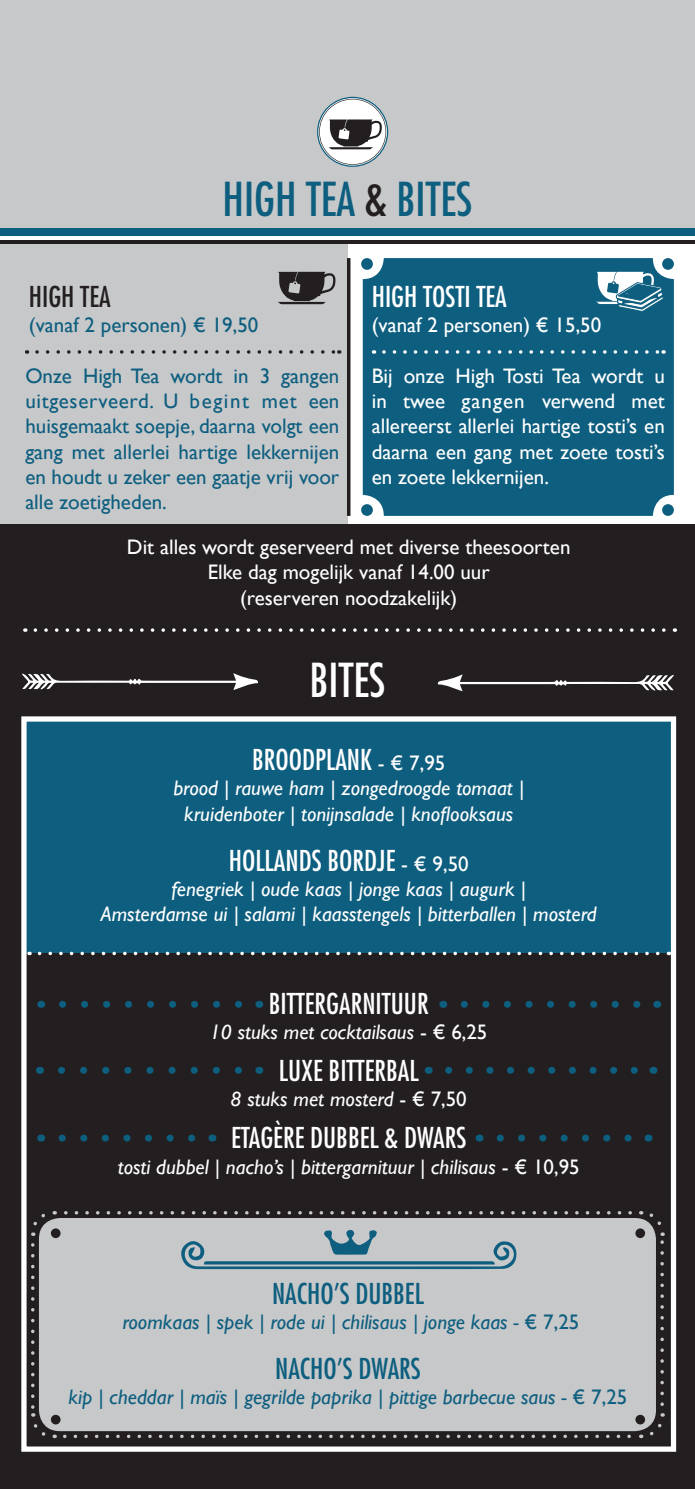
<style>
.page{position:relative;width:695px;height:1489px;background:#fff}
.page>*{position:absolute;margin:0;border:0;box-sizing:border-box;transform-origin:0 0}
.t1{font:condensed 45.5px "Futura";color:#0d5e7f}
.t2{font:condensed 45.5px "Futura";color:#fff}
.t3{font:condensed 28px "Futura";color:#fff}
.t4{font:condensed 28px "Futura";color:#0d5e7f}
.t5{font:condensed 28px "Futura";color:#231f20}
.t6{font:italic 21px "Gill Sans";color:#fff}
.t7{font:21px/25.2px "Gill Sans";color:#fff;text-align:justify}
.t8{font:21px/25.2px "Gill Sans";color:#0d5e7f;text-align:justify}
.t9{font:italic 21px "Gill Sans";color:#0d5e7f}
.s1{color:#231f20}
.s2{font-family:"Gill Sans";font-stretch:normal;font-size:21px}
.s3{font-style:normal}
</style>
<div class="page">
<div style="left:0;top:242px;width:347px;height:285px;background:#c7c8ca"></div>
<div style="left:0;top:0;width:694px;height:233px;background:#c7c8ca"></div>
<div style="left:0;top:525px;width:694px;height:963px;background:#231f20"></div>
<div style="left:39px;top:1217px;width:616px;height:213px;background:#c7c8ca;border-radius:21px"></div>
<svg style="left:31px;top:1214px;width:17px;height:21px"></svg>
<svg style="left:31px;top:1244px;width:24px;height:195px"></svg>
<svg style="left:65px;top:1412px;width:600px;height:26px"></svg>
<svg style="left:640px;top:1211px;width:24px;height:193px"></svg>
<svg style="left:54px;top:1211px;width:576px;height:3px"></svg>
<div style="left:24px;top:720px;width:647px;height:232px;background:#0d5e7f"></div>
<div style="left:21px;top:716px;width:655px;height:735px;border:5px solid #fff"></div>
<div style="left:0;top:229px;width:694px;height:7px;background:#0d5e7f"></div>
<hr style="left:0;top:240px;width:694px;height:4px;background:#231f20">
<svg style="left:37px;top:350px;width:296px;height:4px"></svg>
<div style="left:363px;top:258px;width:310px;height:258px;background:#0d5e7f;border-radius:21px"></div>
<hr style="left:347px;top:258px;width:3px;height:258px;background:#231f20">
<svg style="left:384px;top:350px;width:273px;height:4px"></svg>
<div style="left:361px;top:258px;width:12px;height:12px;background:#0d5e7f;border-radius:50%"></div>
<div style="left:361px;top:504px;width:12px;height:12px;background:#0d5e7f;border-radius:50%"></div>
<div style="left:662px;top:258px;width:11px;height:12px;background:#0d5e7f;border-radius:50%"></div>
<div style="left:662px;top:504px;width:11px;height:12px;background:#0d5e7f;border-radius:50%"></div>
<svg style="left:278px;top:272px;width:57px;height:32px"></svg>
<svg style="left:596px;top:272px;width:67px;height:40px"></svg>
<svg style="left:35px;top:628px;width:640px;height:4px"></svg>
<svg style="left:63px;top:1001px;width:179px;height:6px"></svg>
<svg style="left:61px;top:1066px;width:181px;height:7px"></svg>
<svg style="left:62px;top:1134px;width:134px;height:7px"></svg>
<svg style="left:464px;top:1001px;width:177px;height:6px"></svg>
<svg style="left:448px;top:1066px;width:190px;height:7px"></svg>
<svg style="left:500px;top:1134px;width:132px;height:7px"></svg>
<svg style="left:22px;top:673px;width:236px;height:17px"></svg>
<svg style="left:437px;top:674px;width:236px;height:17px"></svg>
<svg style="left:40px;top:951px;width:629px;height:4px"></svg>
<svg style="left:317px;top:97px;width:71px;height:70px"></svg>
<div style="left:635px;top:1228px;width:10px;height:9px;background:#231f20;border-radius:50%"></div>
<div style="left:51px;top:1228px;width:10px;height:9px;background:#231f20;border-radius:50%"></div>
<div style="left:635px;top:1414px;width:10px;height:10px;background:#231f20;border-radius:50%"></div>
<div style="left:51px;top:1414px;width:10px;height:10px;background:#231f20;border-radius:50%"></div>
<svg style="left:181px;top:1230px;width:335px;height:39px"></svg>
<p class="t1" style="left:222px;top:171px;width:251px">HIGH TEA <span class="s1">&amp;</span> BITES</p>
<p class="t5" style="left:29px;top:279px;width:83px">HIGH TEA</p>
<p class="t8" style="left:29px;top:312px;width:231px">(vanaf 2 personen) € 19,50</p>
<p class="t8" style="left:25px;top:363px;width:315px">Onze High Tea wordt in 3 gangen uitgeserveerd. U begint met een huisgemaakt soepje, daarna volgt een gang met allerlei hartige lekkernijen en houdt u zeker een gaatje vrij voor alle zoetigheden.</p>
<p class="t7" style="left:127px;top:534px;width:445px">Dit alles wordt geserveerd met diverse theesoorten</p>
<p class="t7" style="left:208px;top:559px;width:283px">Elke dag mogelijk vanaf 14.00 uur</p>
<p class="t7" style="left:240px;top:584px;width:219px">(reserveren noodzakelijk)</p>
<p class="t3" style="left:372px;top:279px;width:136px">HIGH TOSTI TEA</p>
<p class="t7" style="left:372px;top:312px;width:231px">(vanaf 2 personen) € 15,50</p>
<p class="t7" style="left:372px;top:363px;width:294px">Bij onze High Tosti Tea wordt u in twee gangen verwend met allereerst allerlei hartige tosti’s en daarna een gang met zoete tosti’s en zoete lekkernijen.</p>
<p class="t2" style="left:309px;top:651px;width:77px">BITES</p>
<p class="t3" style="left:252px;top:742px;width:195px">BROODPLANK <span class="s2">- € 7,95</span></p>
<p class="t6" style="left:173px;top:776px;width:352px">brood | rauwe ham | zongedroogde tomaat |</p>
<p class="t6" style="left:184px;top:801px;width:331px">kruidenboter | tonijnsalade | knoflooksaus</p>
<p class="t3" style="left:229px;top:843px;width:241px">HOLLANDS BORDJE <span class="s2">- € 9,50</span></p>
<p class="t6" style="left:171px;top:877px;width:356px">fenegriek | oude kaas | jonge kaas | augurk |</p>
<p class="t6" style="left:101px;top:902px;width:497px">Amsterdamse ui | salami | kaasstengels | bitterballen | mosterd</p>
<p class="t3" style="left:269px;top:985px;width:161px">BITTERGARNITUUR</p>
<p class="t6" style="left:210px;top:1019px;width:279px">10 stuks met cocktailsaus <span class="s3">- € 6,25</span></p>
<p class="t3" style="left:279px;top:1053px;width:141px">LUXE BITTERBAL</p>
<p class="t6" style="left:230px;top:1087px;width:238px">8 stuks met mosterd <span class="s3">- € 7,50</span></p>
<p class="t3" style="left:231px;top:1120px;width:237px">ETAGÈRE DUBBEL &amp; DWARS</p>
<p class="t6" style="left:118px;top:1154px;width:463px">tosti dubbel | nacho’s | bittergarnituur | chilisaus <span class="s3">- € 10,95</span></p>
<p class="t4" style="left:272px;top:1275px;width:153px">NACHO’S DUBBEL</p>
<p class="t9" style="left:122px;top:1309px;width:458px">roomkaas | spek | rode ui | chilisaus | jonge kaas - <span class="s3">€ 7,25</span></p>
<p class="t4" style="left:275px;top:1350px;width:147px">NACHO’S DWARS</p>
<p class="t9" style="left:69px;top:1385px;width:560px">kip | cheddar | maïs | gegrilde paprika | pittige barbecue saus - <span class="s3">€ 7,25</span></p>
</div>
